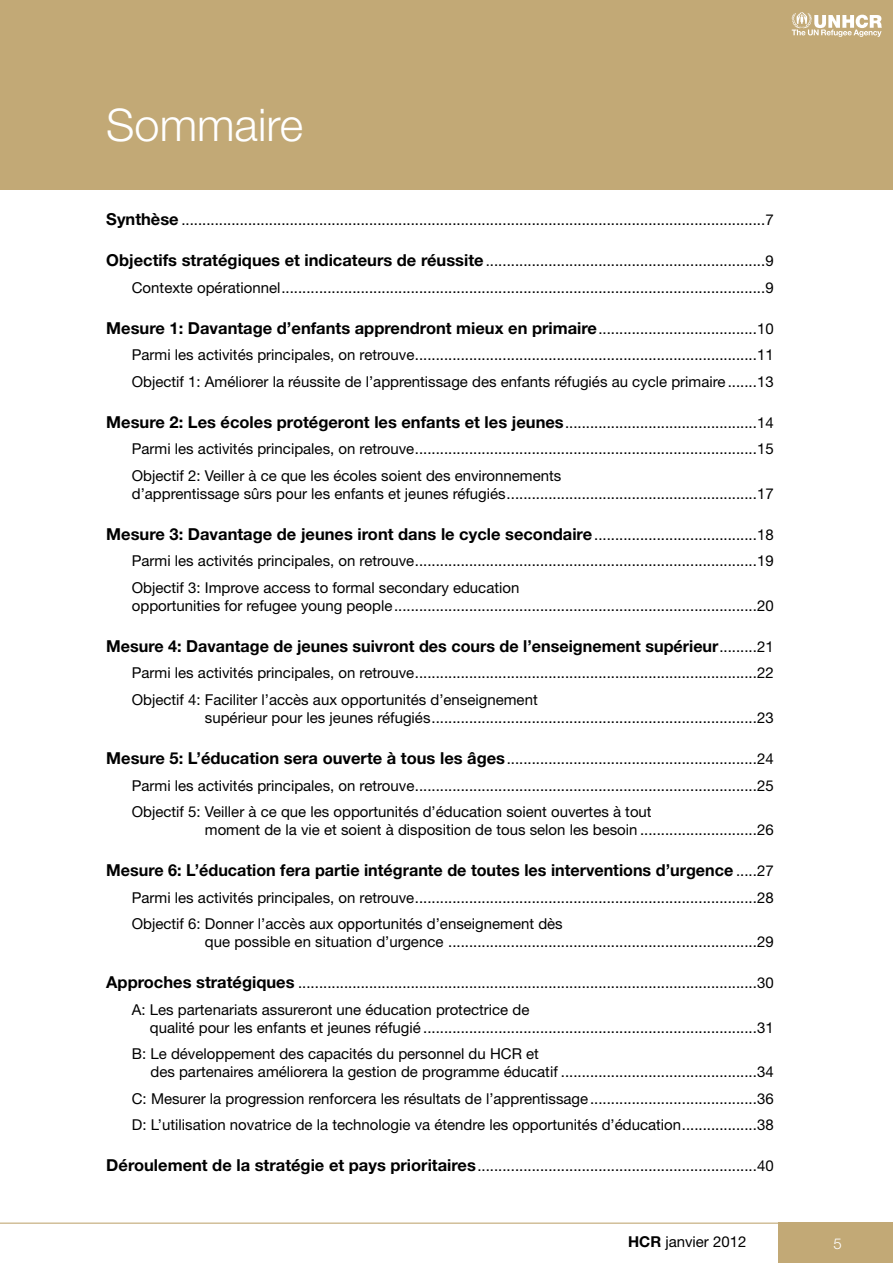
<style>
.page{position:relative;width:893px;height:1263px;background:#fff}
.page>*{position:absolute;margin:0;border:0;box-sizing:border-box;transform-origin:0 0}
.t1{font:300 45px "Helvetica Neue CE";color:#fff}
.t2{font:700 16.5px "Helvetica Neue CE";color:#000}
.t3{font:15px/26.5px "Helvetica Neue CE";color:#000}
.t4{font:300 15px "Helvetica Neue CE";color:#fff}
.s1{font-weight:700;font-size:16.5px}
.s2{font-weight:400;font-size:15px}
.s3{font-weight:700}
</style>
<div class="page">
<div style="left:1px;top:0;width:892px;height:189px;background:#c2a976"></div>
<svg style="left:791px;top:12px;width:91px;height:25px"></svg>
<div style="left:778px;top:1222px;width:115px;height:41px;background:#c2a976"></div>
<hr style="left:0;top:1222px;width:778px;height:2px;background:#c2a976">
<h1 class="t1" style="left:106px;top:98px;width:198px">Sommaire</h1>
<p class="t3" style="left:106px;top:206px;width:669px"><span class="s1">Synthèse</span> ............................................................................................................................................7</p>
<p class="t3" style="left:106px;top:248px;width:669px;text-align:right"><span class="s1">Objectifs stratégiques et indicateurs de réussite</span>...................................................................9<br>Contexte opérationnel....................................................................................................................9</p>
<p class="t2" style="left:106px;top:318px;width:669px">Mesure 1: Davantage d’enfants apprendront mieux en primaire<span class="s2">......................................10</span></p>
<p class="t3" style="left:132px;top:342px;width:643px">Parmi les activités principales, on retrouve..................................................................................11<br>Objectif 1: Améliorer la réussite de l’apprentissage des enfants réfugiés au cycle primaire .......13</p>
<p class="t2" style="left:106px;top:412px;width:669px">Mesure 2: Les écoles protégeront les enfants et les jeunes<span class="s2">..............................................14</span></p>
<p class="t3" style="left:132px;top:436px;width:643px">Parmi les activités principales, on retrouve..................................................................................15<br>Objectif 2: Veiller à ce que les écoles soient des environnements</p>
<p class="t3" style="left:132px;top:480px;width:643px">d’apprentissage sûrs pour les enfants et jeunes réfugiés............................................................17</p>
<p class="t2" style="left:106px;top:524px;width:669px">Mesure 3: Davantage de jeunes iront dans le cycle secondaire<span class="s2">.......................................18</span></p>
<p class="t3" style="left:132px;top:548px;width:643px">Parmi les activités principales, on retrouve..................................................................................19<br>Objectif 3: Improve access to formal secondary education</p>
<p class="t3" style="left:132px;top:592px;width:643px">opportunities for refugee young people.......................................................................................20</p>
<p class="t2" style="left:106px;top:636px;width:669px">Mesure 4: Davantage de jeunes suivront des cours de l’enseignement supérieur<span class="s2">.........21</span></p>
<p class="t3" style="left:132px;top:660px;width:643px">Parmi les activités principales, on retrouve..................................................................................22<br>Objectif 4: Faciliter l’accès aux opportunités d’enseignement</p>
<p class="t3" style="left:205px;top:704px;width:570px">supérieur pour les jeunes réfugiés..............................................................................23</p>
<p class="t3" style="left:132px;top:745px;width:643px;text-align:justify;text-indent:-26px"><span class="s1">Mesure 5: L’éducation sera ouverte à tous les âges</span>............................................................24<br>Parmi les activités principales, on retrouve..................................................................................25<br>Objectif 5: Veiller à ce que les opportunités d’éducation soient ouvertes à tout</p>
<p class="t3" style="left:205px;top:816px;width:570px">moment de la vie et soient à disposition de tous selon les besoin ............................26</p>
<p class="t2" style="left:106px;top:860px;width:669px">Mesure 6: L’éducation fera partie intégrante de toutes les interventions d’urgence <span class="s2">.....27</span></p>
<p class="t3" style="left:132px;top:884px;width:643px">Parmi les activités principales, on retrouve..................................................................................28<br>Objectif 6: Donner l’accès aux opportunités d’enseignement dès</p>
<p class="t3" style="left:205px;top:928px;width:570px">que possible en situation d’urgence ..........................................................................29</p>
<p class="t3" style="left:132px;top:969px;width:643px;text-indent:-26px"><span class="s1">Approches stratégiques</span> ..............................................................................................................30<br>A: Les partenariats assureront une éducation protectrice de</p>
<p class="t3" style="left:132px;top:1014px;width:643px;text-indent:18px">qualité pour les enfants et jeunes réfugié ................................................................................31<br>B: Le développement des capacités du personnel du HCR et</p>
<p class="t3" style="left:132px;top:1058px;width:643px;text-align:justify;text-indent:19px">des partenaires améliorera la gestion de programme éducatif ...............................................34<br>C: Mesurer la progression renforcera les résultats de l’apprentissage........................................36<br>D: L’utilisation novatrice de la technologie va étendre les opportunités d’éducation..................38</p>
<p class="t3" style="left:106px;top:1153px;width:669px"><span class="s1">Déroulement de la stratégie et pays prioritaires</span>...................................................................40</p>
<p class="t3" style="left:628px;top:1229px;width:120px"><span class="s3">HCR</span> janvier 2012</p>
<p class="t4" style="left:833px;top:1234px;width:10px">5</p>
</div>
